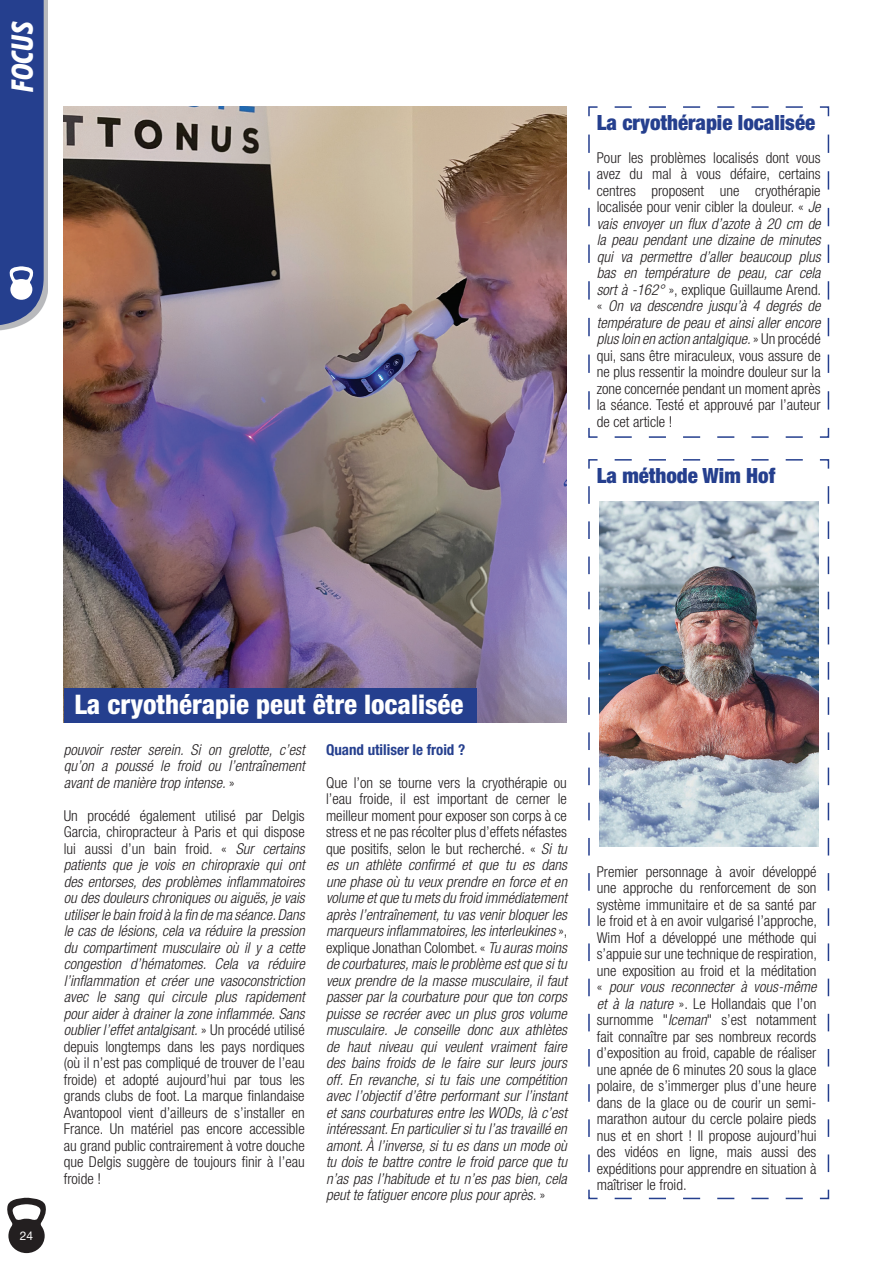
<style>
.page{position:relative;width:893px;height:1263px;background:#fff}
.page>*{position:absolute;margin:0;border:0;box-sizing:border-box;transform-origin:0 0}
.t1{font:italic 700 condensed 30px "Futura BT";color:#fff}
.t2{font:800 condensed 27px "Helvetica Neue LT Pro";color:#fff}
.t3{font:900 condensed 21px "Helvetica Neue LT Pro";color:#253f8e}
.t4{font:300 condensed 15px/16.5px "Helvetica Neue LT Pro";color:#231f20;text-align:justify}
.t5{font:italic 300 condensed 15px/16.5px "Helvetica Neue LT Pro";color:#231f20;text-align:justify}
.t6{font:700 condensed 15px "Helvetica Neue LT Pro";color:#253f8e}
.t7{font:12px "Helvetica Neue LT Pro";color:#fff}
.s1{font-style:italic}
.s2{font-style:normal}
</style>
<div class="page">
<svg style="left:588px;top:459px;width:242px;height:741px"></svg>
<svg style="left:588px;top:106px;width:242px;height:332px"></svg>
<img style="left:600px;top:502px;width:219px;height:344px">
<img style="left:64px;top:106px;width:503px;height:617px">
<svg style="left:7px;top:1198px;width:39px;height:55px"></svg>
<img style="left:44px;top:0;width:4px;height:304px">
<svg style="left:0;top:0;width:44px;height:331px;background:#364e96"></svg>
<div style="left:64px;top:688px;width:412px;height:35px;background:#253f8e"></div>
<h1 class="t1" style="left:4px;top:92px;width:72px;rotate:-90deg">FOCUS</h1>
<h3 class="t3" style="left:597px;top:109px;width:220px">La cryothérapie localisée</h3>
<p class="t4" style="left:597px;top:149px;width:226px">Pour les problèmes localisés dont vous avez du mal à vous défaire, certains centres proposent une cryothérapie localisée pour venir cibler la douleur. « <span class="s1">Je vais envoyer un flux d’azote à 20 cm de la peau pendant une dizaine de minutes qui va permettre d’aller beaucoup plus bas en température de peau, car cela sort à -162°</span> », explique Guillaume Arend. « <span class="s1">On va descendre jusqu’à 4 degrés de température de peau et ainsi aller encore plus loin en action antalgique.</span> » Un procédé qui, sans être miraculeux, vous assure de ne plus ressentir la moindre douleur sur la zone concernée pendant un moment après la séance. Testé et approuvé par l’auteur de cet article !</p>
<h3 class="t3" style="left:597px;top:462px;width:180px">La méthode Wim Hof</h3>
<p class="t7" style="left:20px;top:1228px;width:15px">24</p>
<h2 class="t2" style="left:74px;top:688px;width:391px">La cryothérapie peut être localisée</h2>
<p class="t5" style="left:64px;top:742px;width:242px">pouvoir rester serein. Si on grelotte, c’est qu’on a poussé le froid ou l’entraînement avant de manière trop intense. <span class="s2">»</span></p>
<p class="t4" style="left:64px;top:807px;width:242px">Un procédé également utilisé par Delgis Garcia, chiropracteur à Paris et qui dispose lui aussi d’un bain froid. « <span class="s1">Sur certains patients que je vois en chiropraxie qui ont des entorses, des problèmes inflammatoires ou des douleurs chroniques ou aiguës, je vais utiliser le bain froid à la fin de ma séance. Dans le cas de lésions, cela va réduire la pression du compartiment musculaire où il y a cette congestion d’hématomes. Cela va réduire l’inflammation et créer une vasoconstriction avec le sang qui circule plus rapidement pour aider à drainer la zone inflammée. Sans oublier l’effet antalgisant.</span> » Un procédé utilisé depuis longtemps dans les pays nordiques (où il n’est pas compliqué de trouver de l’eau froide) et adopté aujourd’hui par tous les grands clubs de foot. La marque finlandaise Avantopool vient d’ailleurs de s’installer en France. Un matériel pas encore accessible au grand public contrairement à votre douche que Delgis suggère de toujours finir à l’eau froide !</p>
<p class="t6" style="left:326px;top:740px;width:141px">Quand utiliser le froid ?</p>
<p class="t5" style="left:326px;top:775px;width:243px"><span class="s2">Que l’on se tourne vers la cryothérapie ou l’eau froide, il est important de cerner le meilleur moment pour exposer son corps à ce stress et ne pas récolter plus d’effets néfastes que positifs, selon le but recherché. «</span> Si tu es un athlète confirmé et que tu es dans une phase où tu veux prendre en force et en volume et que tu mets du froid immédiatement après l’entraînement, tu vas venir bloquer les marqueurs inflammatoires, les interleukines <span class="s2">», explique Jonathan Colombet. «</span> Tu auras moins de courbatures, mais le problème est que si tu veux prendre de la masse musculaire, il faut passer par la courbature pour que ton corps puisse se recréer avec un plus gros volume musculaire. Je conseille donc aux athlètes de haut niveau qui veulent vraiment faire des bains froids de le faire sur leurs jours off. En revanche, si tu fais une compétition avec l’objectif d’être performant sur l’instant et sans courbatures entre les WODs, là c’est intéressant. En particulier si tu l’as travaillé en amont. À l’inverse, si tu es dans un mode où tu dois te battre contre le froid parce que tu n’as pas l’habitude et tu n’es pas bien, cela peut te fatiguer encore plus pour après. <span class="s2">»</span></p>
<p class="t4" style="left:597px;top:863px;width:222px">Premier personnage à avoir développé une approche du renforcement de son système immunitaire et de sa santé par le froid et à en avoir vulgarisé l’approche, Wim Hof a développé une méthode qui s’appuie sur une technique de respiration, une exposition au froid et la méditation « <span class="s1">pour vous reconnecter à vous-même et à la nature</span> ». Le Hollandais que l’on surnomme "<span class="s1">Iceman</span>" s’est notamment fait connaître par ses nombreux records d’exposition au froid, capable de réaliser une apnée de 6 minutes 20 sous la glace polaire, de s’immerger plus d’une heure dans de la glace ou de courir un semi&shy;marathon autour du cercle polaire pieds nus et en short ! Il propose aujourd’hui des vidéos en ligne, mais aussi des expéditions pour apprendre en situation à maîtriser le froid.</p>
</div>
